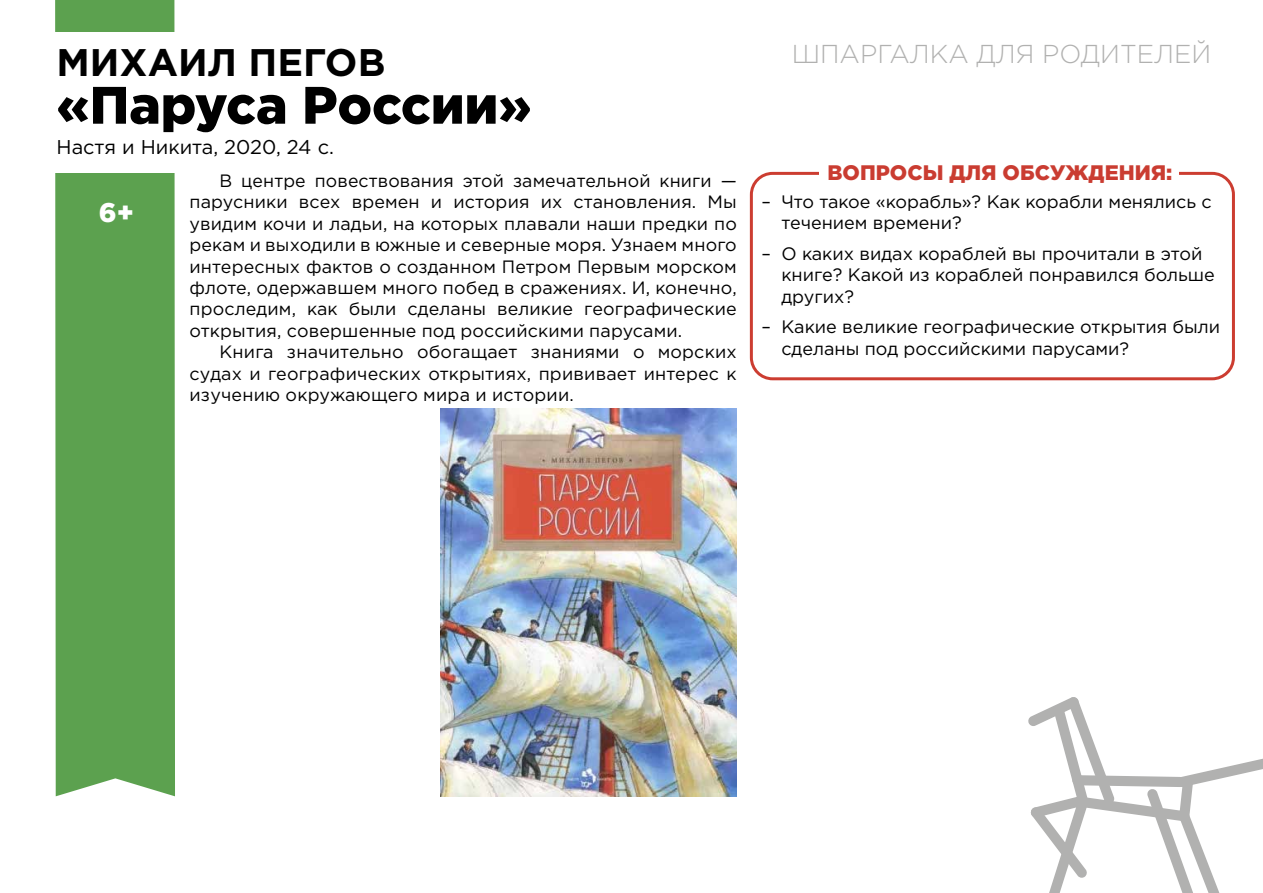
<style>
.page{position:relative;width:1263px;height:893px;background:#fff}
.page>*{position:absolute;margin:0;border:0;box-sizing:border-box;transform-origin:0 0}
.t1{font:900 52.65px "Gotham Pro";color:#000}
.t2{font:700 38.4px "Gotham Pro";color:#000}
.t3{font:900 27px "Gotham Pro";color:#fff}
.t4{font:300 25.8px "Gotham Pro";color:#b1b1b0}
.t5{font:900 21px "Gotham Pro";color:#ca3c31}
.t6{font:19.95px "Gotham Pro";color:#000}
.t7{font:18px/21.6px "Gotham Pro";color:#000}
.t8{font:17.85px/21.5px "Gotham Pro";letter-spacing:.01em;color:#000;text-align:justify}
</style>
<div class="page">
<div style="left:750px;top:172px;width:485px;height:208px;border:3px solid #cc3d31;border-radius:21px"></div>
<div style="left:820px;top:157px;width:359px;height:34px;background:#fff"></div>
<svg style="left:1028px;top:697px;width:235px;height:196px"></svg>
<div style="left:55px;top:0;width:120px;height:796px;background:#5ca14f"></div>
<div style="left:53px;top:32px;width:122px;height:140px;background:#fff"></div>
<img style="left:440px;top:409px;width:297px;height:387px">
<h2 class="t2" style="left:57px;top:40px;width:330px">МИХАИЛ ПЕГОВ</h2>
<h1 class="t1" style="left:57px;top:75px;width:476px">«Паруса России»</h1>
<p class="t6" style="left:57px;top:136px;width:279px">Настя и Никита, 2020, 24 с.</p>
<h3 class="t3" style="left:99px;top:197px;width:37px">6+</h3>
<p class="t8" style="left:189px;top:170px;width:549px;text-indent:30px">В центре повествования этой замечательной книги — парусники всех времен и история их становления. Мы увидим кочи и ладьи, на которых плавали наши предки по рекам и выходили в южные и северные моря. Узнаем много интересных фактов о созданном Петром Первым морском флоте, одержавшем много побед в сражениях. И, конечно, проследим, как были сделаны великие географические открытия, совершенные под российскими парусами.</p>
<p class="t8" style="left:189px;top:341px;width:549px;text-indent:30px">Книга значительно обогащает знаниями о морских судах и географических открытиях, прививает интерес к изучению окружающего мира и истории.</p>
<h3 class="t4" style="left:792px;top:40px;width:421px">ШПАРГАЛКА ДЛЯ РОДИТЕЛЕЙ</h3>
<p class="t7" style="left:761px;top:191px;width:11px">–</p>
<p class="t7" style="left:761px;top:243px;width:11px">–</p>
<p class="t7" style="left:761px;top:316px;width:11px">–</p>
<p class="t5" style="left:827px;top:160px;width:346px">ВОПРОСЫ ДЛЯ ОБСУЖДЕНИЯ:</p>
<p class="t7" style="left:781px;top:191px;width:432px">Что такое «корабль»? Как корабли менялись с течением времени?</p>
<p class="t7" style="left:781px;top:242px;width:435px">О каких видах кораблей вы прочитали в этой книге? Какой из кораблей понравился больше других?</p>
<p class="t7" style="left:781px;top:316px;width:440px">Какие великие географические открытия были сделаны под российскими парусами?</p>
</div>
